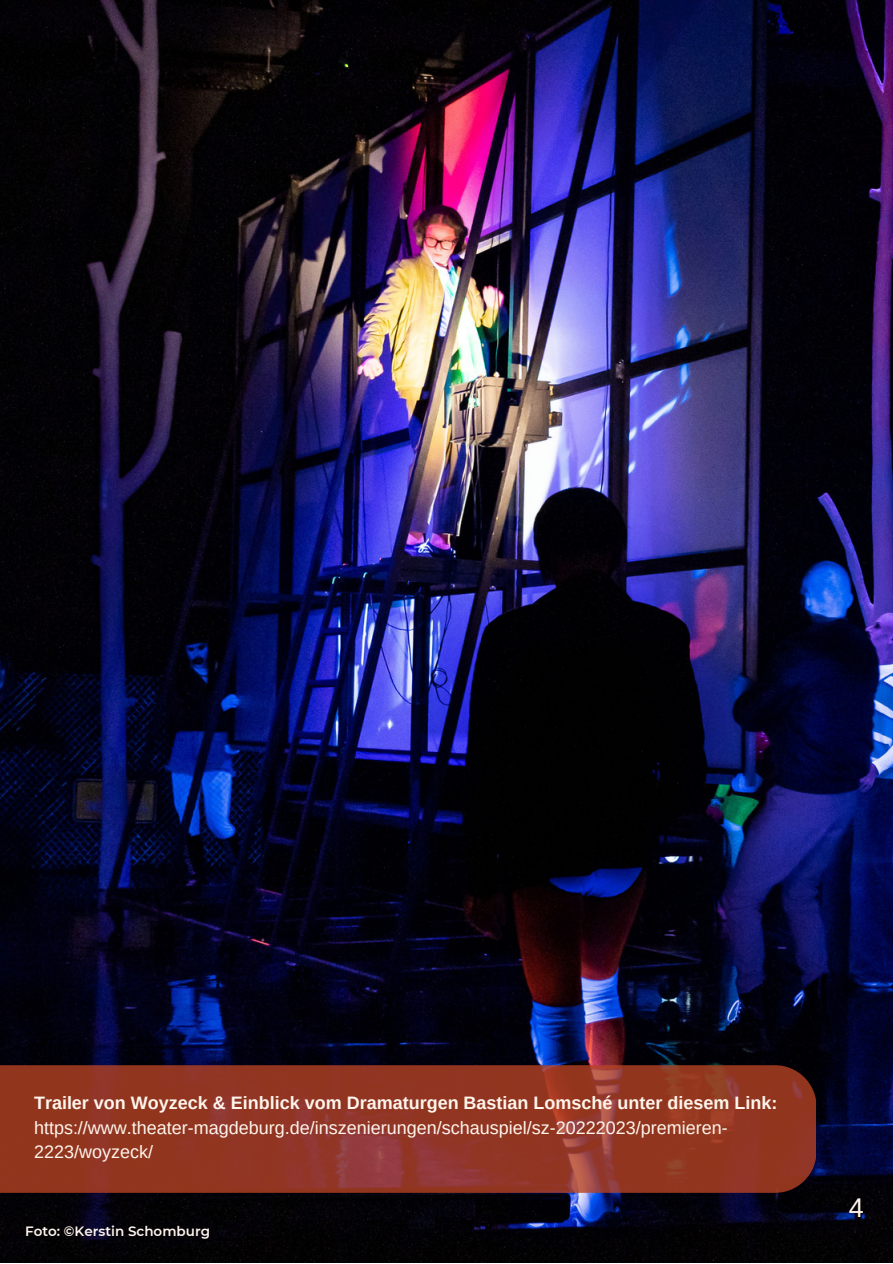
<style>
.page{position:relative;width:893px;height:1264px;background:#fff}
.page>*{position:absolute;margin:0;border:0;box-sizing:border-box;transform-origin:0 0}
.t1{font:27px "Arimo";color:#fff5ec}
.t2{font:18px/24.8px "Arimo";color:#fff5ec}
.t3{font:700 18px "Arimo";color:#fff5ec}
.t4{font:600 13.5px "Montserrat";color:#fff5ec}
</style>
<div class="page">
<img style="left:0;top:0;width:892px;height:1262px">
<svg style="left:0;top:1065px;width:816px;height:127px;background:#913624"></svg>
<p class="t3" style="left:34px;top:1092px;width:744px">Trailer von Woyzeck &amp; Einblick vom Dramaturgen Bastian Lomsché unter diesem Link:</p>
<p class="t2" style="left:34px;top:1114px;width:695px">https://www.theater-magdeburg.de/inszenierungen/schauspiel/sz-20222023/premieren-<br>2223/woyzeck/</p>
<p class="t4" style="left:25px;top:1222px;width:186px">Foto: ©Kerstin Schomburg</p>
<h1 class="t1" style="left:848px;top:1192px;width:17px">4</h1>
</div>
